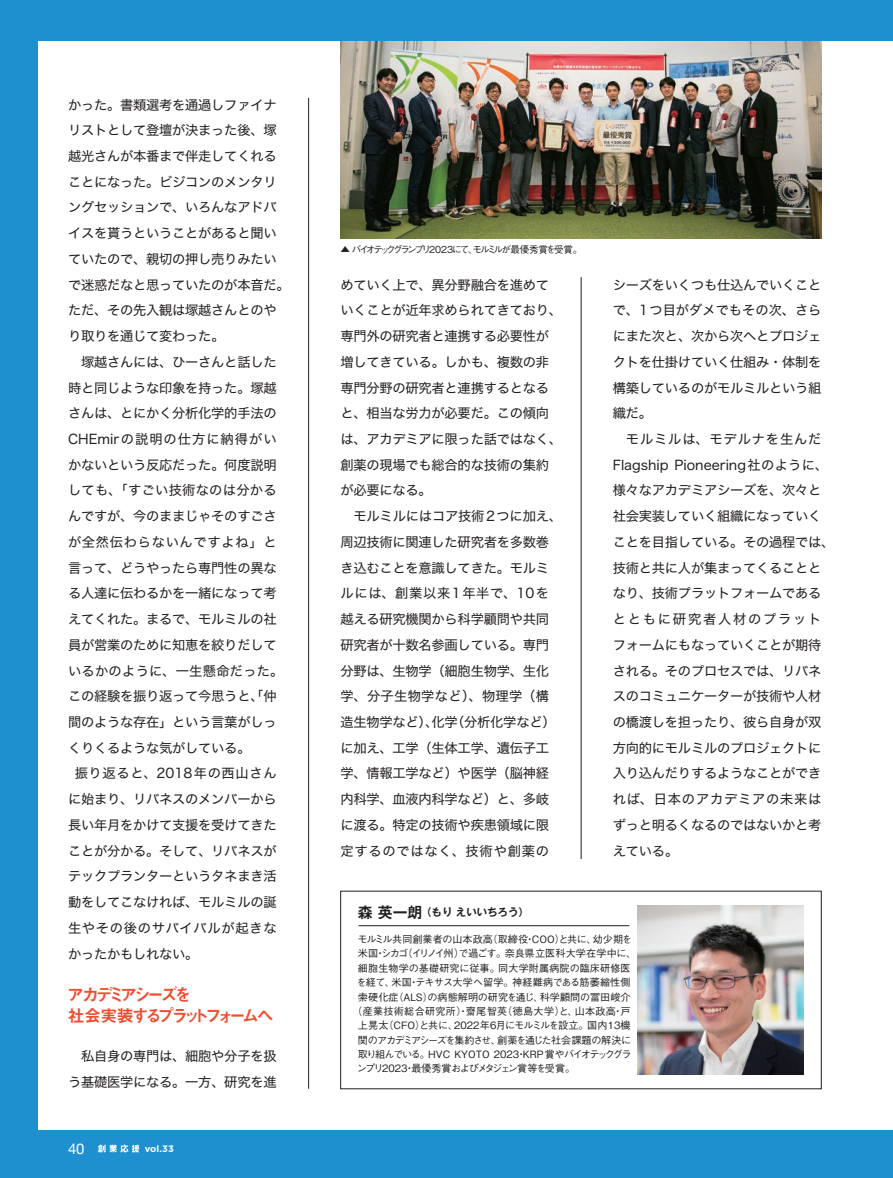
<style>
.page{position:relative;width:893px;height:1178px;background:#1d90d0}
.page>*{position:absolute;margin:0;border:0;box-sizing:border-box;transform-origin:0 0}
.t1{font:16.95px/21.3px "Midashi Go Pr 6 N MB31";letter-spacing:-.22em;color:#ef4d2f}
.t2{font:14.85px "Helvetica Neue";color:#fff}
.t3{font:13.35px/25.7px "Hira Kaku Std W4";letter-spacing:-.02em;color:#231f20}
.t4{font:13.35px "Hira Kaku Std W4";letter-spacing:.02em;color:#231f20}
.t5{font:13.35px "Hira Kaku Std W4";letter-spacing:.05em;color:#231f20}
.t6{font:13.35px "Hira Kaku Std W4";letter-spacing:.075em;color:#231f20}
.t7{font:13.35px "Hira Kaku Std W4";letter-spacing:.045em;color:#231f20}
.t8{font:700 10.35px "Gothic MB101 Pr 6 De";color:#231f20}
.t9{font:500 10.05px "Gothic BBB Pr 6 N";color:#231f20}
.t10{font:500 10.05px "Gothic BBB Pr 6 N";letter-spacing:-.065em;color:#231f20}
.t11{font:500 10.05px "Gothic BBB Pr 6 N";letter-spacing:.03em;color:#231f20}
.t12{font:500 10.05px "Gothic BBB Pr 6 N";letter-spacing:-.11em;color:#231f20}
.t13{font:500 10.05px "Gothic BBB Pr 6 N";letter-spacing:-.125em;color:#231f20}
.t14{font:500 9.6px "Gothic BBB Pr 6 N";letter-spacing:-.205em;color:#231f20}
.t15{font:700 9.3px "Gotham";color:#fff}
.s1{font-size:14.85px}
</style>
<div class="page">
<div style="left:39px;top:41px;width:854px;height:1089px;background:#fff"></div>
<img style="left:638px;top:905px;width:166px;height:170px">
<img style="left:340px;top:41px;width:481px;height:197px">
<hr style="left:308px;top:98px;width:1px;height:991px;background:#231f20">
<hr style="left:581px;top:277px;width:1px;height:582px;background:#231f20">
<hr style="left:359px;top:925px;width:270px;height:1px;background:#231f20">
<svg style="left:98px;top:1144px;width:41px;height:8px"></svg>
<p class="t3" style="left:68px;top:92px;width:223px">かった。書類選考を通過しファイナリストとして登壇が決まった後、塚越光さんが本番まで伴走してくれることになった。ビジコンのメンタリングセッションで、いろんなアドバイスを貰うということがあると聞いていたので、親切の押し売りみたいで迷惑だなと思っていたのが本音だ。ただ、その先入観は塚越さんとのやり取りを通じて変わった。</p>
<p class="t3" style="left:81px;top:349px;width:197px">塚越さんには、ひーさんと話した</p>
<p class="t3" style="left:68px;top:375px;width:210px">時と同じような印象を持った。塚越</p>
<p class="t3" style="left:68px;top:400px;width:210px">さんは、とにかく分析化学的手法の</p>
<p class="t6" style="left:68px;top:429px;width:210px">CHEmirの説明の仕方に納得がい</p>
<p class="t3" style="left:68px;top:452px;width:210px">かないという反応だった。何度説明</p>
<p class="t4" style="left:68px;top:480px;width:210px">しても、「すごい技術なのは分かる</p>
<p class="t3" style="left:68px;top:503px;width:210px">んですが、今のままじゃそのすごさ</p>
<p class="t5" style="left:68px;top:532px;width:210px">が全然伝わらないんですよね」と</p>
<p class="t3" style="left:68px;top:555px;width:210px">言って、どうやったら専門性の異な</p>
<p class="t3" style="left:68px;top:580px;width:210px">る人達に伝わるかを一緒になって考</p>
<p class="t3" style="left:68px;top:606px;width:210px">えてくれた。まるで、モルミルの社</p>
<p class="t3" style="left:68px;top:632px;width:210px">員が営業のために知恵を絞りだして</p>
<p class="t4" style="left:68px;top:660px;width:217px">いるかのように、一生懸命だった。</p>
<p class="t3" style="left:68px;top:683px;width:210px">この経験を振り返って今思うと、「仲</p>
<p class="t3" style="left:68px;top:709px;width:210px">間のような存在」という言葉がしっ</p>
<p class="t3" style="left:68px;top:735px;width:184px">くりくるような気がしている。</p>
<p class="t7" style="left:75px;top:763px;width:203px">振り返ると、2018年の西山さん</p>
<p class="t3" style="left:68px;top:786px;width:210px">に始まり、リバネスのメンバーから</p>
<p class="t3" style="left:68px;top:812px;width:210px">長い年月をかけて支援を受けてきた</p>
<p class="t3" style="left:68px;top:838px;width:210px">ことが分かる。そして、リバネスが</p>
<p class="t3" style="left:68px;top:863px;width:210px">テックプランターというタネまき活</p>
<p class="t3" style="left:68px;top:889px;width:210px">動をしてこなければ、モルミルの誕</p>
<p class="t5" style="left:68px;top:918px;width:210px">生やその後のサバイバルが起きな</p>
<p class="t3" style="left:68px;top:941px;width:132px">かったかもしれない。</p>
<p class="t1" style="left:67px;top:983px;width:208px">アカデミアシーズを<br>社会実装するプラットフォームへ</p>
<p class="t3" style="left:68px;top:1043px;width:210px;text-align:right">私自身の専門は、細胞や分子を扱う基礎医学になる。一方、研究を進</p>
<p class="t2" style="left:68px;top:1137px;width:18px">40</p>
<p class="t15" style="left:145px;top:1142px;width:31px">vol.33</p>
<p class="t14" style="left:340px;top:242px;width:243px">▲ バイオテックグランプリ2 02 3にて、モルミルが最優秀賞を受賞。</p>
<p class="t3" style="left:340px;top:272px;width:223px">めていく上で、異分野融合を進めていくことが近年求められてきており、専門外の研究者と連携する必要性が増してきている。しかも、複数の非専門分野の研究者と連携するとなると、相当な労力が必要だ。この傾向は、アカデミアに限った話ではなく、創薬の現場でも総合的な技術の集約が必要になる。</p>
<p class="t3" style="left:340px;top:503px;width:223px;text-indent:13px">モルミルにはコア技術2つに加え、周辺技術に関連した研究者を多数巻き込むことを意識してきた。モルミルには、創業以来1年半で、10を越える研究機関から科学顧問や共同研究者が十数名参画している。専門分野は、生物学（細胞生物学、生化学、分子生物学など）、物理学（構造生物学など）、化学（分析化学など）に加え、工学（生体工学、遺伝子工学、情報工学など）や医学（脳神経内科学、血液内科学など）と、多岐に渡る。特定の技術や疾患領域に限定するのではなく、技術や創薬の</p>
<p class="t8" style="left:358px;top:904px;width:172px"><span class="s1">森 英一朗</span>（もり えいいちろう）</p>
<p class="t3" style="left:613px;top:272px;width:210px;text-align:justify">シーズをいくつも仕込んでいくことで、1つ目がダメでもその次、さらにまた次と、次から次へとプロジェクトを仕掛けていく仕組み・体制を構築しているのがモルミルという組織だ。</p>
<p class="t3" style="left:613px;top:426px;width:223px;text-indent:13px">モルミルは、モデルナを生んだ<br>Flagship Pioneering社のように、様々なアカデミアシーズを、次々と社会実装していく組織になっていくことを目指している。その過程では、技術と共に人が集まってくることとなり、技術プラットフォームであるとともに研究者人材のプラットフォームにもなっていくことが期待される。そのプロセスでは、リバネスのコミュニケーターが技術や人材の橋渡しを担ったり、彼ら自身が双方向的にモルミルのプロジェクトに入り込んだりするようなことができれば、日本のアカデミアの未来はずっと明るくなるのではないかと考えている。</p>
<p class="t9" style="left:357px;top:931px;width:276px">モルミル共同創業者の山本政高（取締役・COO）と共に、幼少期を</p>
<p class="t9" style="left:358px;top:945px;width:280px">米国・シカゴ（イリノイ州）で過ごす。奈良県立医科大学在学中に、</p>
<p class="t9" style="left:358px;top:960px;width:274px">細胞生物学の基礎研究に従事。同大学附属病院の臨床研修医</p>
<p class="t9" style="left:357px;top:974px;width:276px">を経て、米国・テキサス大学へ留学。神経難病である筋萎縮性側</p>
<p class="t9" style="left:358px;top:989px;width:274px">索硬化症（ALS）の病態解明の研究を通じ、科学顧問の冨田峻介</p>
<p class="t11" style="left:352px;top:1003px;width:280px">（産業技術総合研究所）・齋尾智英（徳島大学）と、山本政高・戸</p>
<p class="t9" style="left:358px;top:1017px;width:274px">上晃太（CFO）と共に、2022年6月にモルミルを設立。国内13機</p>
<p class="t12" style="left:358px;top:1032px;width:275px">関のアカデミアシーズを集約させ、創薬を通じた社会課題の解決に</p>
<p class="t10" style="left:358px;top:1046px;width:275px">取り組んでいる。HVC KYOTO 2023・KRP 賞やバイオテックグラ</p>
<p class="t13" style="left:357px;top:1060px;width:220px">ンプリ2023・最優秀賞およびメタジェン賞等を受賞。</p>
</div>
